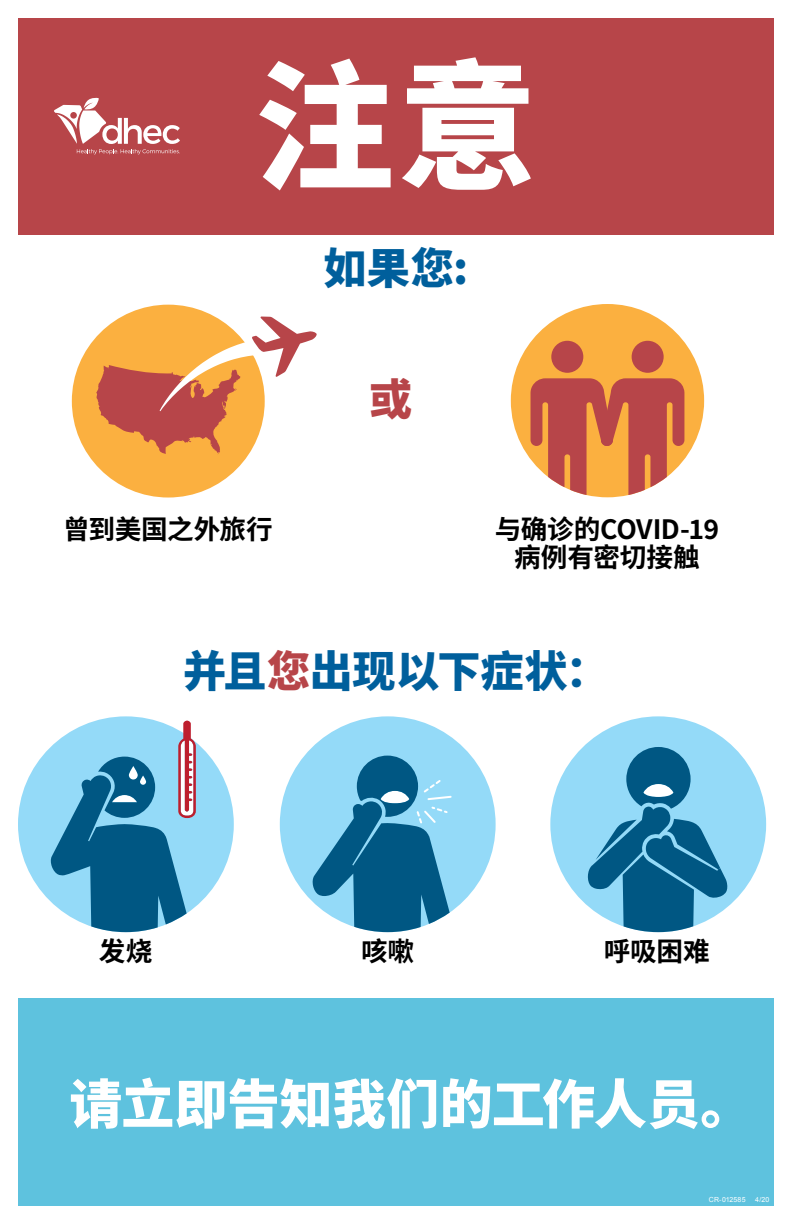
<style>
.page{position:relative;width:792px;height:1224px;background:#fff}
.page>*{position:absolute;margin:0;border:0;box-sizing:border-box;transform-origin:0 0}
.t1{font:800 139px "Source Han Sans CN";color:#fff}
.t2{font:800 53px "Source Han Sans CN";letter-spacing:-.005em;color:#fff}
.t3{font:800 43.1px "Source Han Sans CN";letter-spacing:.005em;color:#005f9c}
.t4{font:800 43.1px "Source Han Sans CN";color:#b74549}
.t5{font:700 26.6px/28.5px "Source Han Sans CN";letter-spacing:-.01em;color:#000;text-align:center}
.t6{font:7px "Arial";letter-spacing:.02em;color:#fff}
.s1{color:#b74549}
</style>
<div class="page">
<div style="left:18px;top:18px;width:756px;height:217px;background:#b74549"></div>
<div style="left:18px;top:716px;width:216px;height:216px;background:#94daf8;border-radius:50%"></div>
<svg style="left:50px;top:721px;width:146px;height:211px"></svg>
<div style="left:280px;top:716px;width:216px;height:216px;background:#94daf8;border-radius:50%"></div>
<svg style="left:312px;top:756px;width:141px;height:176px"></svg>
<div style="left:550px;top:716px;width:216px;height:216px;background:#94daf8;border-radius:50%"></div>
<svg style="left:588px;top:747px;width:140px;height:185px"></svg>
<div style="left:18px;top:999px;width:756px;height:207px;background:#5ec2de"></div>
<svg style="left:511px;top:304px;width:193px;height:193px"></svg>
<div style="left:72px;top:305px;width:193px;height:193px;background:#fbb040;border-radius:50%"></div>
<svg style="left:96px;top:317px;width:221px;height:137px"></svg>
<svg style="left:54px;top:98px;width:126px;height:56px"></svg>
<h1 class="t1" style="left:255px;top:49px;width:284px">注意</h1>
<h3 class="t3" style="left:324px;top:244px;width:146px">如果您:</h3>
<p class="t5" style="left:63px;top:515px;width:211px">曾到美国之外旅行</p>
<h3 class="t4" style="left:369px;top:375px;width:45px">或</h3>
<p class="t5" style="left:495px;top:515px;width:226px">与确诊的COVID-19病例有密切接触</p>
<h3 class="t3" style="left:183px;top:647px;width:427px">并且<span class="s1">您</span>出现以下症状：</h3>
<p class="t5" style="left:99px;top:938px;width:55px">发烧</p>
<p class="t5" style="left:361px;top:938px;width:54px">咳嗽</p>
<p class="t5" style="left:604px;top:938px;width:107px">呼吸困难</p>
<h2 class="t2" style="left:69px;top:1074px;width:685px">请立即告知我们的工作人员。</h2>
<p class="t6" style="left:709px;top:1195px;width:38px">CR-012585</p>
<p class="t6" style="left:755px;top:1195px;width:16px">4/20</p>
</div>
